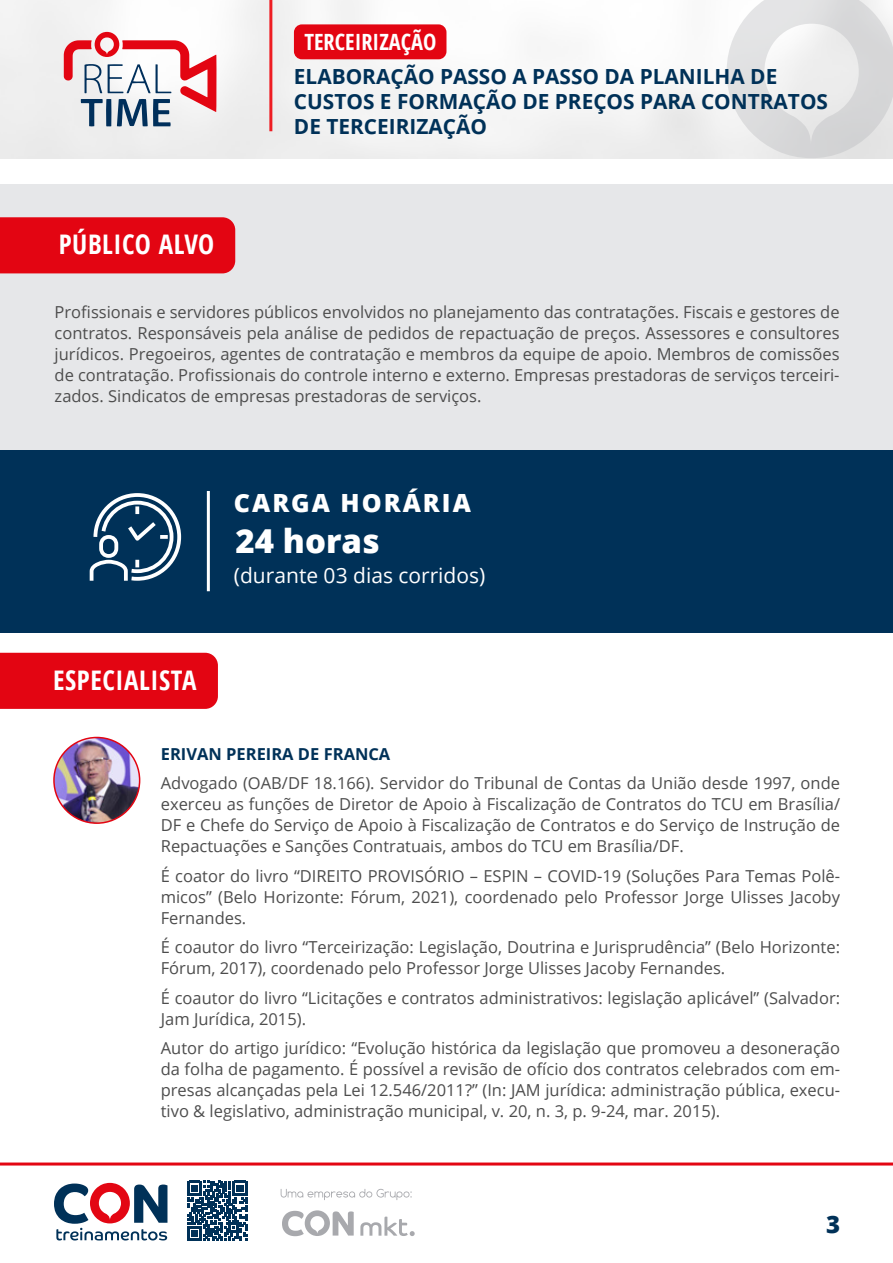
<style>
.page{position:relative;width:893px;height:1263px;background:#fff}
.page>*{position:absolute;margin:0;border:0;box-sizing:border-box;transform-origin:0 0}
.t1{font:800 33px "Open Sans";color:#fff}
.t2{font:700 condensed 27px "Open Sans";letter-spacing:.02em;color:#fff}
.t3{font:800 25.05px "Open Sans";letter-spacing:.08em;color:#fff}
.t4{font:800 24px "Open Sans";color:#003158}
.t5{font:700 condensed 22.35px "Open Sans";color:#fff}
.t6{font:21px "Open Sans";color:#fff}
.t7{font:700 20.85px/25px "Open Sans";color:#003158}
.t8{font:16.5px/21px "Open Sans";color:#4d4d4d;text-align:justify}
.t9{font:700 16.5px "Open Sans";color:#003158}
</style>
<div class="page">
<img style="left:0;top:0;width:893px;height:158px">
<svg style="left:0;top:1162px;width:893px;height:79px"></svg>
<svg style="left:281px;top:1189px;width:131px;height:11px"></svg>
<svg style="left:360px;top:1216px;width:55px;height:20px"></svg>
<svg style="left:282px;top:1210px;width:72px;height:26px"></svg>
<svg style="left:54px;top:1183px;width:113px;height:57px"></svg>
<svg style="left:187px;top:1181px;width:60px;height:60px"></svg>
<hr style="left:269px;top:0;width:3px;height:131px;background:#ee1d23">
<div style="left:294px;top:24px;width:152px;height:35px;background:#e30512;border-radius:8px"></div>
<svg style="left:64px;top:32px;width:153px;height:95px"></svg>
<div style="left:0;top:184px;width:893px;height:268px;background:#e6e7e9"></div>
<div style="left:0;top:217px;width:235px;height:56px;background:#e30512"></div>
<div style="left:0;top:450px;width:893px;height:183px;background:#003158"></div>
<svg style="left:89px;top:493px;width:93px;height:88px"></svg>
<hr style="left:207px;top:491px;width:3px;height:100px;background:#fff">
<div style="left:0;top:653px;width:218px;height:56px;background:#e30512"></div>
<img style="left:54px;top:737px;width:86px;height:86px;border-radius:43px">
<div style="left:53px;top:737px;width:87px;height:87px;border:2px solid #e30512;border-radius:50%"></div>
<p class="t2" style="left:59px;top:226px;width:157px">PÚBLICO ALVO</p>
<h3 class="t5" style="left:304px;top:26px;width:134px">TERCEIRIZAÇÃO</h3>
<p class="t7" style="left:294px;top:64px;width:536px">ELABORAÇÃO PASSO A PASSO DA PLANILHA DE<br>CUSTOS E FORMAÇÃO DE PREÇOS PARA CONTRATOS<br>DE TERCEIRIZAÇÃO</p>
<p class="t8" style="left:55px;top:301px;width:786px">Profissionais e servidores públicos envolvidos no planejamento das contratações. Fiscais e gestores de contratos. Responsáveis pela análise de pedidos de repactuação de preços. Assessores e consultores jurídicos. Pregoeiros, agentes de contratação e membros da equipe de apoio. Membros de comissões de contratação. Profissionais do controle interno e externo. Empresas prestadoras de serviços terceiri&shy;zados. Sindicatos de empresas prestadoras de serviços.</p>
<p class="t3" style="left:234px;top:484px;width:238px">CARGA HORÁRIA</p>
<p class="t1" style="left:236px;top:516px;width:146px">24 horas</p>
<p class="t2" style="left:53px;top:661px;width:145px">ESPECIALISTA</p>
<p class="t6" style="left:234px;top:561px;width:253px">(durante 03 dias corridos)</p>
<p class="t9" style="left:161px;top:742px;width:231px">ERIVAN PEREIRA DE FRANCA</p>
<p class="t8" style="left:161px;top:772px;width:681px">Advogado (OAB/DF 18.166). Servidor do Tribunal de Contas da União desde 1997, onde exerceu as funções de Diretor de Apoio à Fiscalização de Contratos do TCU em Brasília/ DF e Chefe do Serviço de Apoio à Fiscalização de Contratos e do Serviço de Instrução de Repactuações e Sanções Contratuais, ambos do TCU em Brasília/DF.</p>
<p class="t8" style="left:161px;top:865px;width:681px">É coator do livro “DIREITO PROVISÓRIO – ESPIN – COVID-19 (Soluções Para Temas Polê&shy;micos” (Belo Horizonte: Fórum, 2021), coordenado pelo Professor Jorge Ulisses Jacoby Fernandes.</p>
<p class="t8" style="left:161px;top:936px;width:681px">É coautor do livro “Terceirização: Legislação, Doutrina e Jurisprudência” (Belo Horizonte:<br>Fórum, 2017), coordenado pelo Professor Jorge Ulisses Jacoby Fernandes.</p>
<p class="t8" style="left:161px;top:987px;width:681px">É coautor do livro “Licitações e contratos administrativos: legislação aplicável” (Salvador:<br>Jam Jurídica, 2015).</p>
<p class="t8" style="left:161px;top:1037px;width:681px">Autor do artigo jurídico: “Evolução histórica da legislação que promoveu a desoneração da folha de pagamento. É possível a revisão de ofício dos contratos celebrados com em&shy;presas alcançadas pela Lei 12.546/2011?” (In: JAM jurídica: administração pública, execu&shy;tivo &amp; legislativo, administração municipal, v. 20, n. 3, p. 9-24, mar. 2015).</p>
<h3 class="t4" style="left:826px;top:1206px;width:16px">3</h3>
</div>
